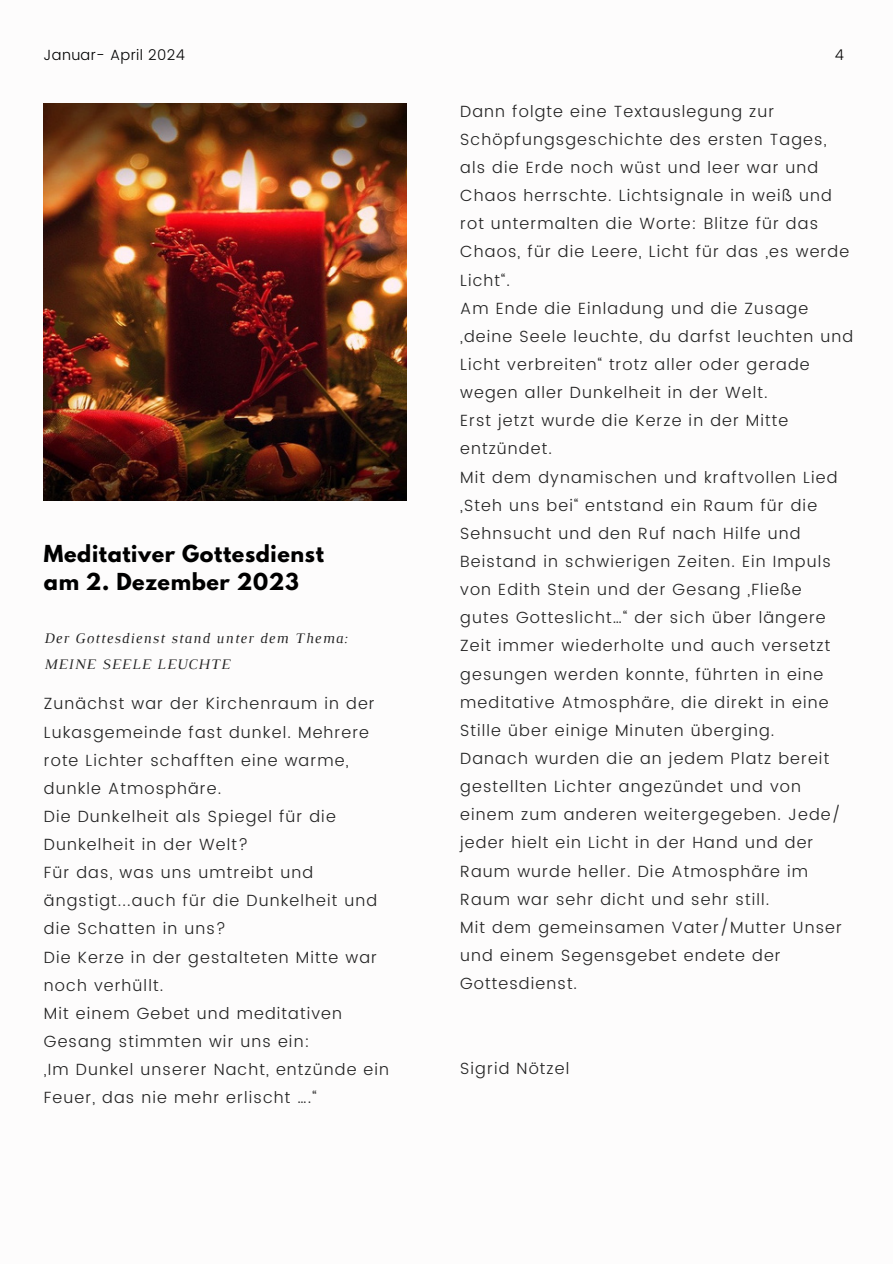
<style>
.page{position:relative;width:893px;height:1264px;background:#fff}
.page>*{position:absolute;margin:0;border:0;box-sizing:border-box;transform-origin:0 0}
.t1{font:700 20.7px "League Spartan";letter-spacing:.03em;color:#000}
.t2{font:300 16.2px/28.2px "Poppins";letter-spacing:.07em;color:#222}
.t3{font:italic 14.85px "Luthier";letter-spacing:.07em;color:#222}
.t4{font:300 14.7px "Poppins";letter-spacing:.025em;color:#000}
</style>
<div class="page">
<img style="left:44px;top:104px;width:362px;height:397px">
<p class="t4" style="left:44px;top:47px;width:143px">Januar- April 2024</p>
<p class="t4" style="left:834px;top:47px;width:11px">4</p>
<p class="t1" style="left:44px;top:543px;width:281px">Meditativer Gottesdienst</p>
<p class="t1" style="left:44px;top:571px;width:256px">am 2. Dezember 2023</p>
<p class="t3" style="left:44px;top:633px;width:305px">Der Gottesdienst stand unter dem Thema:</p>
<p class="t3" style="left:44px;top:658px;width:187px">MEINE SEELE LEUCHTE</p>
<p class="t2" style="left:44px;top:689px;width:332px">Zunächst war der Kirchenraum in der<br>Lukasgemeinde fast dunkel. Mehrere rote Lichter schafften eine warme, dunkle Atmosphäre.</p>
<p class="t2" style="left:44px;top:802px;width:293px">Die Dunkelheit als Spiegel für die<br>Dunkelheit in der Welt?</p>
<p class="t2" style="left:44px;top:858px;width:335px">Für das, was uns umtreibt und ängstigt...auch für die Dunkelheit und die Schatten in uns?</p>
<p class="t2" style="left:44px;top:942px;width:334px">Die Kerze in der gestalteten Mitte war noch verhüllt.</p>
<p class="t2" style="left:44px;top:999px;width:300px">Mit einem Gebet und meditativen<br>Gesang stimmten wir uns ein:</p>
<p class="t2" style="left:44px;top:1055px;width:347px">„Im Dunkel unserer Nacht, entzünde ein<br>Feuer, das nie mehr erlischt ….“</p>
<p class="t2" style="left:460px;top:97px;width:390px">Dann folgte eine Textauslegung zur Schöpfungsgeschichte des ersten Tages, als die Erde noch wüst und leer war und Chaos herrschte. Lichtsignale in weiß und rot untermalten die Worte: Blitze für das Chaos, für die Leere, Licht für das „es werde Licht“.</p>
<p class="t2" style="left:460px;top:294px;width:394px">Am Ende die Einladung und die Zusage „deine Seele leuchte, du darfst leuchten und Licht verbreiten“ trotz aller oder gerade wegen aller Dunkelheit in der Welt.</p>
<p class="t2" style="left:460px;top:406px;width:329px">Erst jetzt wurde die Kerze in der Mitte entzündet.</p>
<p class="t2" style="left:460px;top:463px;width:378px">Mit dem dynamischen und kraftvollen Lied „Steh uns bei“ entstand ein Raum für die Sehnsucht und den Ruf nach Hilfe und Beistand in schwierigen Zeiten. Ein Impuls von Edith Stein und der Gesang „Fließe gutes Gotteslicht…“ der sich über längere Zeit immer wiederholte und auch versetzt gesungen werden konnte, führten in eine meditative Atmosphäre, die direkt in eine Stille über einige Minuten überging.</p>
<p class="t2" style="left:460px;top:744px;width:382px">Danach wurden die an jedem Platz bereit gestellten Lichter angezündet und von einem zum anderen weitergegeben. Jede/ jeder hielt ein Licht in der Hand und der Raum wurde heller. Die Atmosphäre im Raum war sehr dicht und sehr still.</p>
<p class="t2" style="left:460px;top:913px;width:383px">Mit dem gemeinsamen Vater/Mutter Unser und einem Segensgebet endete der<br>Gottesdienst.</p>
<p class="t2" style="left:460px;top:1053px;width:110px">Sigrid Nötzel</p>
</div>
